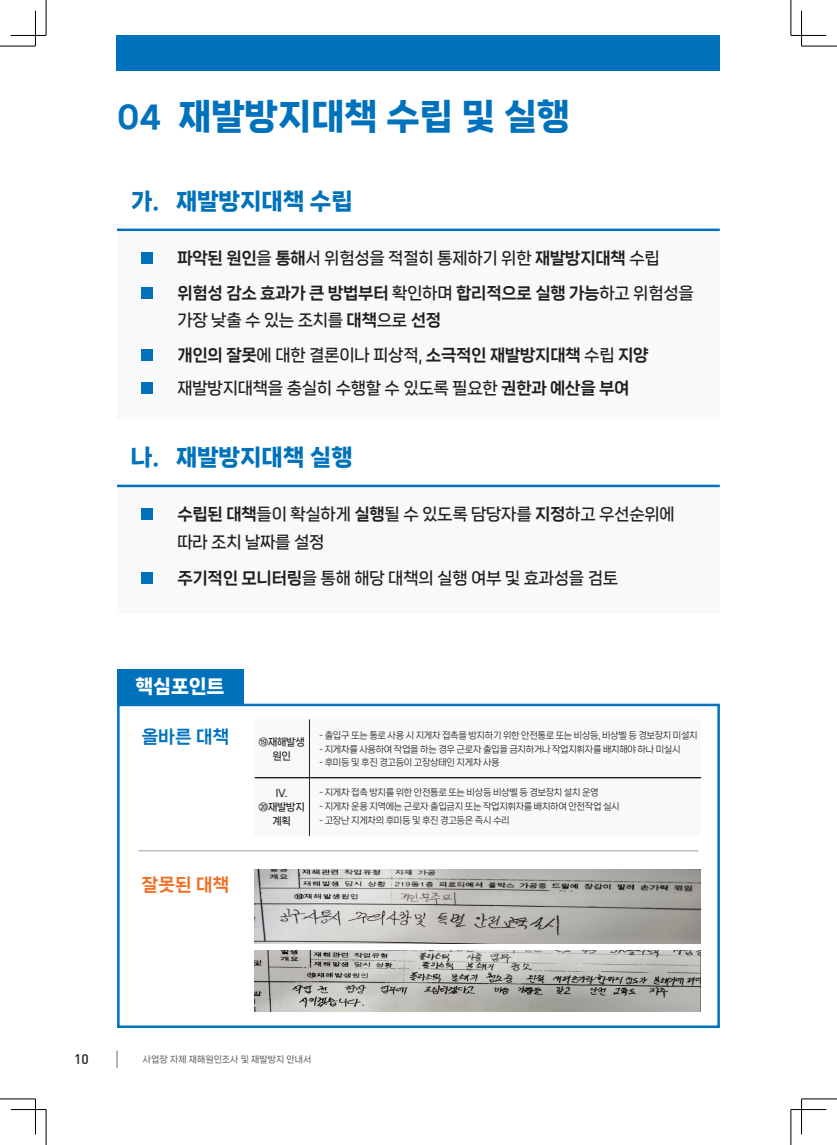
<style>
.page{position:relative;width:837px;height:1145px;background:#fff}
.page>*{position:absolute;margin:0;border:0;box-sizing:border-box;transform-origin:0 0}
.t1{font:35px "Nanum Square Neo e Hv";color:#0072bc}
.t2{font:22.5px "Nanum Square Neo e Hv";color:#0072bc}
.t3{font:18.75px "Nanum Square Neo e Hv";color:#fff}
.t4{font:17.5px "Nanum Square Neo d Eb";color:#0072bc}
.t5{font:17.5px "Nanum Square Neo d Eb";color:#f36e21}
.t6{font:16.25px/27.5px "Nanum Square Neo c Bd";letter-spacing:-.02em;color:#231f20}
.t7{font:16.25px/27.5px "Nanum Square Neo d Eb";letter-spacing:-.02em;color:#231f20}
.t8{font:500 13.75px "DIN";color:#231f20}
.ˇFFFFB9ˇFFFFD9ˇFFFF{font:10px/13.9px "Nanum Square Neo c Bd";letter-spacing:-.04em;color:#231f20;text-align:center}
.ˇFFFFB9ˇFFFFD9ˇFFFF-2{font:9px "Nanum Square Neo b Rg";letter-spacing:-.04em;color:#231f20}
.t9{font:8.75px "Nanum Square Neo c Bd";color:#6c6d70}
.s1{font-size:30px}
.s2{font-family:"Nanum Square Neo d Eb"}
.s3{font-family:"Nanum Square Neo c Bd"}
</style>
<div class="page">
<svg style="left:117px;top:1050px;width:1px;height:17px"></svg>
<div style="left:254px;top:719px;width:447px;height:117px;background:#f9f9f9"></div>
<div style="left:117px;top:35px;width:602px;height:35px;background:#0072bc"></div>
<div style="left:117px;top:230px;width:602px;height:188px;background:#f9f9f9"></div>
<div style="left:117px;top:486px;width:602px;height:127px;background:#f9f9f9"></div>
<div style="left:141px;top:252px;width:12px;height:12px;background:#0072bc"></div>
<div style="left:141px;top:572px;width:12px;height:11px;background:#0072bc"></div>
<div style="left:141px;top:508px;width:12px;height:12px;background:#0072bc"></div>
<div style="left:141px;top:287px;width:12px;height:11px;background:#0072bc"></div>
<div style="left:141px;top:349px;width:12px;height:11px;background:#0072bc"></div>
<div style="left:141px;top:382px;width:12px;height:12px;background:#0072bc"></div>
<hr style="left:117px;top:228px;width:602px;height:3px;background:#0072bc">
<hr style="left:117px;top:484px;width:602px;height:3px;background:#0072bc">
<div style="left:117px;top:703px;width:602px;height:325px;border:2px solid #0072bc"></div>
<div style="left:117px;top:669px;width:127px;height:34px;background:#0072bc"></div>
<img style="left:254px;top:869px;width:446px;height:74px">
<img style="left:254px;top:950px;width:446px;height:61px">
<hr style="left:138px;top:850px;width:560px;height:1px;background:#b2b3b7">
<hr style="left:255px;top:777px;width:445px;height:1px;background:#231f20">
<hr style="left:309px;top:719px;width:1px;height:116px;background:#231f20">
<hr style="left:0;top:46px;width:35px;height:1px;background:#000">
<hr style="left:801px;top:46px;width:35px;height:1px;background:#000">
<hr style="left:0;top:1098px;width:35px;height:1px;background:#000">
<hr style="left:801px;top:1098px;width:35px;height:1px;background:#000">
<hr style="left:46px;top:0;width:1px;height:35px;background:#000">
<hr style="left:46px;top:1109px;width:1px;height:35px;background:#000">
<hr style="left:790px;top:0;width:1px;height:35px;background:#000">
<hr style="left:790px;top:1109px;width:1px;height:35px;background:#000">
<hr style="left:11px;top:35px;width:35px;height:1px;background:#000">
<hr style="left:790px;top:35px;width:36px;height:1px;background:#000">
<hr style="left:11px;top:1109px;width:35px;height:1px;background:#000">
<hr style="left:790px;top:1109px;width:36px;height:1px;background:#000">
<hr style="left:35px;top:11px;width:1px;height:35px;background:#000">
<hr style="left:35px;top:1098px;width:1px;height:36px;background:#000">
<hr style="left:801px;top:11px;width:1px;height:35px;background:#000">
<hr style="left:801px;top:1098px;width:1px;height:36px;background:#000">
<p class="t1" style="left:117px;top:98px;width:454px"><span class="s1">04</span> 재발방지대책 수립 및 실행</p>
<p class="t2" style="left:131px;top:189px;width:223px">가. 재발방지대책 수립</p>
<p class="t6" style="left:177px;top:245px;width:484px"><span class="s2">파악된 원인</span>을 <span class="s2">통해</span>서 위험성을 적절히 통제하기 위한 <span class="s2">재발방지대책</span> 수립</p>
<p class="t7" style="left:177px;top:279px;width:518px">위험성 감소 효과가 큰 방법부터 <span class="s3">확인하며</span> 합리적으로 실행 가능<span class="s3">하고 위험성을 가장 낮출 수 있는 조치를</span> 대책<span class="s3">으로</span> 선정</p>
<p class="t7" style="left:177px;top:341px;width:472px">개인의 잘못<span class="s3">에 대한 결론이나 피상적,</span> 소극적인 재발방지대책 <span class="s3">수립</span> 지양</p>
<p class="t6" style="left:177px;top:375px;width:453px">재발방지대책을 충실히 수행할 수 있도록 필요한 <span class="s2">권한과 예산을 부여</span></p>
<p class="t2" style="left:131px;top:445px;width:223px">나. 재발방지대책 실행</p>
<p class="t6" style="left:177px;top:501px;width:499px"><span class="s2">수립된 대책</span>들이 확실하게 <span class="s2">실행</span>될 수 있도록 담당자를 <span class="s2">지정</span>하고 우선순위에 따라 조치 날짜를 설정</p>
<p class="t6" style="left:177px;top:564px;width:442px"><span class="s2">주기적인 모니터링</span>을 통해 해당 대책의 실행 여부 및 효과성을 검토</p>
<p class="t3" style="left:135px;top:676px;width:90px">핵심포인트</p>
<p class="t4" style="left:142px;top:727px;width:89px">올바른 대책</p>
<p class="t5" style="left:142px;top:875px;width:89px">잘못된 대책</p>
<p class="ˇFFFFB9ˇFFFFD9ˇFFFF" style="left:258px;top:735px;width:48px">⑲재해발생 원인</p>
<p class="ˇFFFFB9ˇFFFFD9ˇFFFF" style="left:258px;top:786px;width:48px">IV. ⑳재발방지 계획</p>
<p class="ˇFFFFB9ˇFFFFD9ˇFFFF-2" style="left:319px;top:730px;width:380px">- 출입구 또는 통로 사용 시 지게차 접촉을 방지하기 위한 안전통로 또는 비상등, 비상벨 등 경보장치 미설치</p>
<p class="ˇFFFFB9ˇFFFFD9ˇFFFF-2" style="left:319px;top:744px;width:363px">- 지게차를 사용하여 작업을 하는 경우 근로자 출입을 금지하거나 작업지휘자를 배치해야 하나 미실시</p>
<p class="ˇFFFFB9ˇFFFFD9ˇFFFF-2" style="left:319px;top:758px;width:182px">- 후미등 및 후진 경고등이 고장상태인 지게차 사용</p>
<p class="ˇFFFFB9ˇFFFFD9ˇFFFF-2" style="left:319px;top:787px;width:281px">- 지게차 접촉 방지를 위한 안전통로 또는 비상등 비상벨 등 경보장치 설치 운영</p>
<p class="ˇFFFFB9ˇFFFFD9ˇFFFF-2" style="left:319px;top:801px;width:302px">- 지게차 운용 지역에는 근로자 출입금지 또는 작업지휘자를 배치하여 안전작업 실시</p>
<p class="ˇFFFFB9ˇFFFFD9ˇFFFF-2" style="left:319px;top:815px;width:192px">- 고장난 지게차의 후미등 및 후진 경고등은 즉시 수리</p>
<h3 class="t8" style="left:74px;top:1050px;width:16px">10</h3>
<p class="t9" style="left:143px;top:1054px;width:170px">사업장 자체 재해원인조사 및 재발방지 안내서</p>
</div>
